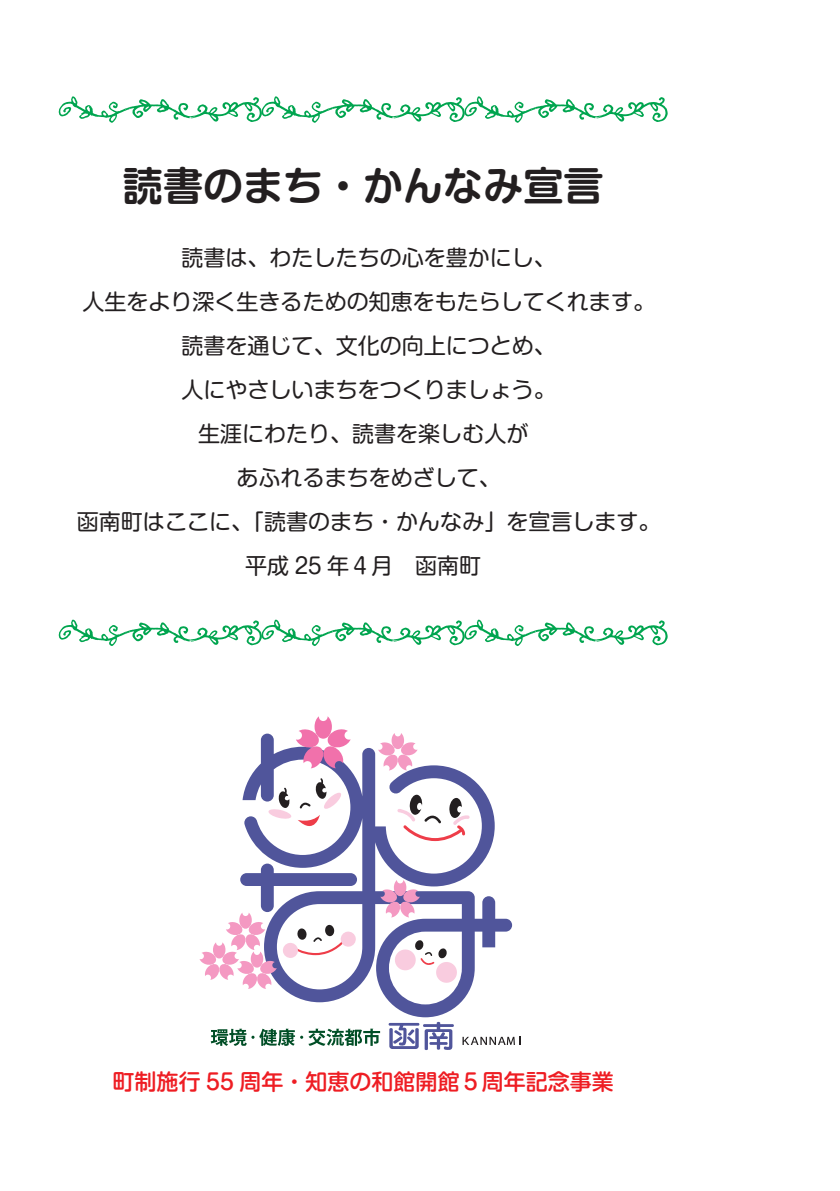
<style>
.page{position:relative;width:840px;height:1191px;background:#fff}
.page>*{position:absolute;margin:0;border:0;box-sizing:border-box;transform-origin:0 0}
.t1{font:700 40px "Shin M Go Pro De";color:#231f20}
.t2{font:22px/44px "Shin M Go Pro";color:#231f20;text-align:center}
.t3{font:500 22px "Shin M Go Pro";color:#ee1d23}
</style>
<div class="page">
<svg style="left:242px;top:733px;width:270px;height:284px"></svg>
<svg style="left:462px;top:1036px;width:58px;height:9px"></svg>
<svg style="left:380px;top:880px;width:39px;height:37px"></svg>
<svg style="left:378px;top:733px;width:39px;height:37px"></svg>
<svg style="left:199px;top:863px;width:158px;height:126px"></svg>
<svg style="left:268px;top:787px;width:23px;height:32px"></svg>
<svg style="left:297px;top:778px;width:45px;height:58px"></svg>
<svg style="left:388px;top:1021px;width:66px;height:29px"></svg>
<svg style="left:397px;top:794px;width:72px;height:47px"></svg>
<svg style="left:296px;top:716px;width:54px;height:52px"></svg>
<svg style="left:393px;top:939px;width:65px;height:45px"></svg>
<svg style="left:211px;top:1028px;width:169px;height:18px"></svg>
<svg style="left:59px;top:96px;width:608px;height:27px"></svg>
<svg style="left:59px;top:619px;width:608px;height:27px"></svg>
<h1 class="t1" style="left:123px;top:154px;width:481px">読書のまち・かんなみ宣言</h1>
<p class="t2" style="left:77px;top:233px;width:584px">読書は、わたしたちの心を豊かにし、<br>人生をより深く生きるための知恵をもたらしてくれます。読書を通じて、文化の向上につとめ、<br>人にやさしいまちをつくりましょう。<br>生涯にわたり、読書を楽しむ人が<br>あふれるまちをめざして、<br>函南町はここに、「読書のまち・かんなみ」を宣言します。平成 25 年４月　函南町</p>
<p class="t3" style="left:112px;top:1063px;width:502px">町制施行 55 周年・知恵の和館開館５周年記念事業</p>
</div>
